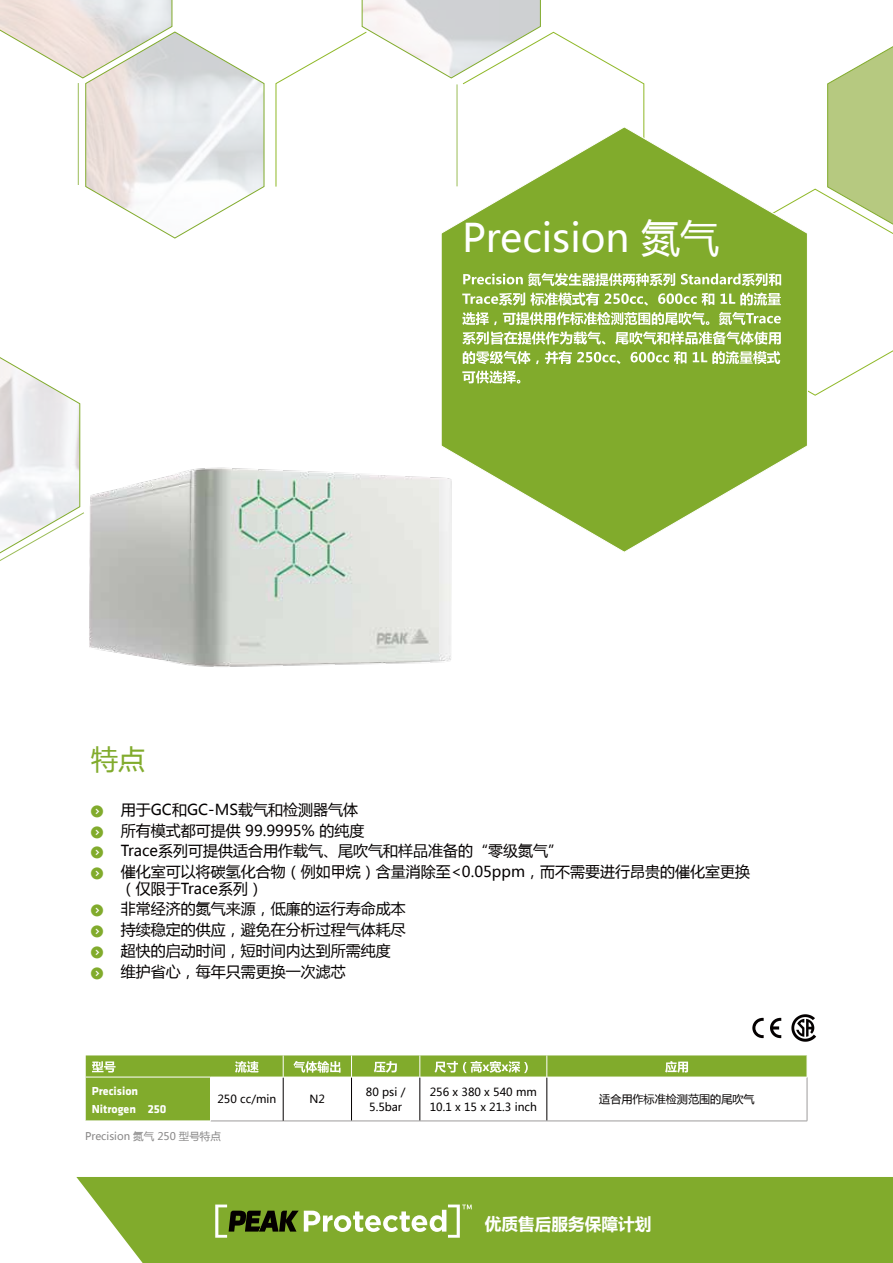
<style>
.page{position:relative;width:893px;height:1263px;background:#fff}
.page>*{position:absolute;margin:0;border:0;box-sizing:border-box;transform-origin:0 0}
.t1{font:39px "Microsoft Ya Hei";color:#fff}
.t2{font:27px "Microsoft Ya Hei";color:#81ab2c}
.t3{font:700 16.65px "Microsoft Ya Hei";color:#fff}
.t4{font:15px/20.7px "Microsoft Ya Hei";color:#040000}
.t5{font:700 12px/18px "Klavika";color:#fff}
.t6{font:11.1px/15px "Microsoft Ya Hei";color:#040000}
.t7{font:10.5px "Microsoft Ya Hei";color:#888787}
</style>
<div class="page">
<svg style="left:752px;top:1018px;width:12px;height:20px"></svg>
<svg style="left:770px;top:1018px;width:11px;height:20px"></svg>
<svg style="left:791px;top:1014px;width:25px;height:28px"></svg>
<svg style="left:0;top:0;width:541px;height:561px"></svg>
<svg style="left:440px;top:126px;width:367px;height:427px"></svg>
<div style="left:86px;top:1055px;width:124px;height:66px;background:#81ab2c"></div>
<hr style="left:86px;top:1077px;width:124px;height:1px;background:#fff">
<hr style="left:211px;top:1121px;width:72px;height:1px;background:#9d9c9c">
<hr style="left:283px;top:1121px;width:68px;height:1px;background:#9d9c9c">
<hr style="left:351px;top:1121px;width:69px;height:1px;background:#9d9c9c">
<hr style="left:420px;top:1121px;width:127px;height:1px;background:#9d9c9c">
<hr style="left:547px;top:1121px;width:260px;height:1px;background:#9d9c9c">
<svg style="left:92px;top:1061px;width:24px;height:11px"></svg>
<svg style="left:210px;top:1055px;width:598px;height:66px"></svg>
<svg style="left:462px;top:31px;width:431px;height:365px"></svg>
<div style="left:76px;top:1177px;width:817px;height:86px;background:#81ab2c"></div>
<svg style="left:215px;top:1204px;width:257px;height:34px;background:#8ca850"></svg>
<img style="left:75px;top:463px;width:390px;height:204px">
<p class="t1" style="left:462px;top:212px;width:259px">Precision 氮气</p>
<p class="t2" style="left:91px;top:741px;width:55px">特点</p>
<p class="t4" style="left:121px;top:798px;width:631px">用于GC和GC-MS载气和检测器气体<br>所有模式都可提供 99.9995% 的纯度<br>Trace系列可提供适合用作载气、尾吹气和样品准备的“零级氮气”<br>催化室可以将碳氢化合物（例如甲烷）含量消除至&lt;0.05ppm，而不需要进行昂贵的催化室更换</p>
<p class="t4" style="left:121px;top:877px;width:286px">（仅限于Trace系列）<br>非常经济的氮气来源，低廉的运行寿命成本持续稳定的供应，避免在分析过程气体耗尽超快的启动时间，短时间内达到所需纯度维护省心，每年只需更换一次滤芯</p>
<p class="t5" style="left:92px;top:1081px;width:76px">Precision<br>Nitrogen 250</p>
<p class="t6" style="left:217px;top:1091px;width:60px">250 cc/min</p>
<p class="t6" style="left:310px;top:1091px;width:17px">N2</p>
<p class="t6" style="left:366px;top:1084px;width:41px">80 psi /<br>5.5bar</p>
<p class="t6" style="left:430px;top:1084px;width:109px">256 x 380 x 540 mm<br>10.1 x 15 x 21.3 inch</p>
<p class="t6" style="left:599px;top:1091px;width:157px">适合用作标准检测范围的尾吹气</p>
<p class="t7" style="left:85px;top:1129px;width:137px">Precision 氮气 250 型号特点</p>
<p class="t3" style="left:485px;top:1212px;width:168px">优质售后服务保障计划</p>
</div>
